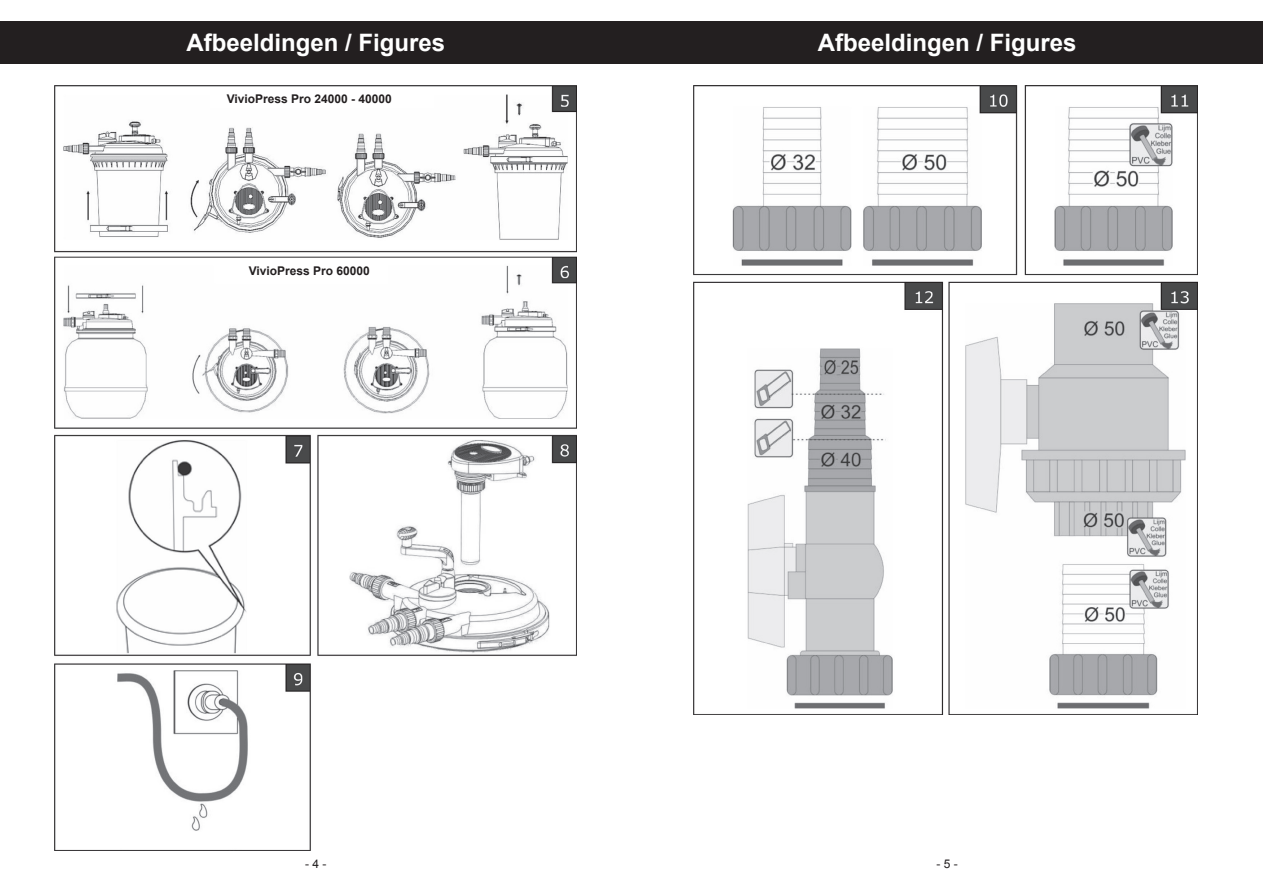
<style>
.page{position:relative;width:1263px;height:893px;background:#fff}
.page>*{position:absolute;margin:0;border:0;box-sizing:border-box;transform-origin:0 0}
.t1{font:700 24px "Arial";color:#fff}
.t2{font:700 12px "Arial";color:#231f20}
.t3{font:12px "Arial";color:#231f20}
</style>
<div class="page">
<div style="left:631px;top:21px;width:632px;height:43px;background:#231f20"></div>
<div style="left:0;top:21px;width:631px;height:43px;background:#231f20"></div>
<img style="left:55px;top:85px;width:522px;height:765px">
<img style="left:693px;top:85px;width:504px;height:630px">
<h1 class="t1" style="left:186px;top:27px;width:260px">Afbeeldingen / Figures</h1>
<h1 class="t1" style="left:818px;top:27px;width:260px">Afbeeldingen / Figures</h1>
<p class="t2" style="left:227px;top:91px;width:167px">VivioPress Pro 24000 - 40000</p>
<p class="t2" style="left:249px;top:263px;width:123px">VivioPress Pro 60000</p>
<p class="t3" style="left:305px;top:856px;width:23px">- 4 -</p>
<p class="t3" style="left:936px;top:856px;width:23px">- 5 -</p>
</div>
